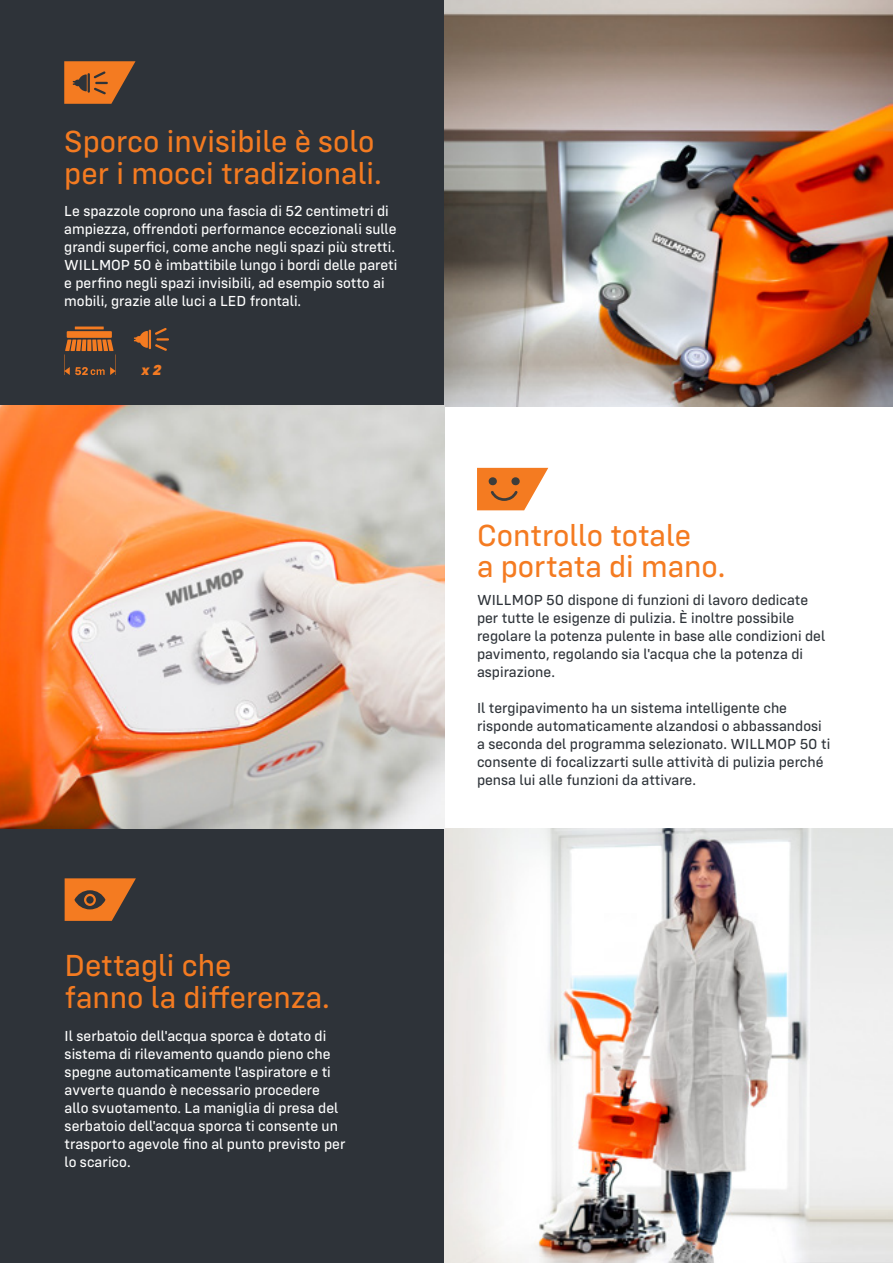
<style>
.page{position:relative;width:893px;height:1263px;background:#fff}
.page>*{position:absolute;margin:0;border:0;box-sizing:border-box;transform-origin:0 0}
.t1{font:31.5px/31.5px "Config Text";color:#f47b21}
.t2{font:15px/18px "Config Text";color:#fff}
.t3{font:15px/18px "Config Text";color:#2e3339}
.t4{font:italic 800 15px "Config";color:#f47b23}
</style>
<div class="page">
<div style="left:0;top:0;width:892px;height:406px;background:#2e3339"></div>
<div style="left:0;top:828px;width:893px;height:435px;background:#2e3339"></div>
<svg style="left:64px;top:61px;width:72px;height:43px"></svg>
<hr style="left:75px;top:326px;width:29px;height:3px;background:#f47b21">
<div style="left:67px;top:331px;width:45px;height:7px;background:#f47b21"></div>
<svg style="left:134px;top:328px;width:35px;height:23px"></svg>
<svg style="left:65px;top:878px;width:71px;height:43px"></svg>
<svg style="left:64px;top:340px;width:52px;height:35px"></svg>
<img style="left:444px;top:0;width:449px;height:406px">
<img style="left:444px;top:828px;width:449px;height:435px">
<img style="left:0;top:406px;width:444px;height:422px">
<svg style="left:477px;top:468px;width:71px;height:42px"></svg>
<p class="t1" style="left:64px;top:126px;width:319px">Sporco invisibile è solo per i mocci tradizionali.</p>
<p class="t2" style="left:64px;top:201px;width:335px">Le spazzole coprono una fascia di 52 centimetri di ampiezza, offrendoti performance eccezionali sulle grandi superfici, come anche negli spazi più stretti.<br>WILLMOP 50 è imbattibile lungo i bordi delle pareti e perfino negli spazi invisibili, ad esempio sotto ai mobili, grazie alle luci a LED frontali.</p>
<p class="t4" style="left:141px;top:361px;width:22px">x 2</p>
<p class="t1" style="left:65px;top:950px;width:168px">Dettagli che</p>
<p class="t1" style="left:65px;top:981px;width:267px">fanno la differenza.</p>
<p class="t2" style="left:65px;top:1027px;width:282px">Il serbatoio dell'acqua sporca è dotato di sistema di rilevamento quando pieno che spegne automaticamente l'aspiratore e ti avverte quando è necessario procedere allo svuotamento. La maniglia di presa del serbatoio dell'acqua sporca ti consente un trasporto agevole fino al punto previsto per lo scarico.</p>
<p class="t1" style="left:477px;top:519px;width:216px">Controllo totale</p>
<p class="t1" style="left:477px;top:551px;width:250px">a portata di mano.</p>
<p class="t3" style="left:477px;top:591px;width:333px">WILLMOP 50 dispone di funzioni di lavoro dedicate</p>
<p class="t3" style="left:477px;top:609px;width:350px">per tutte le esigenze di pulizia. È inoltre possibile regolare la potenza pulente in base alle condizioni del pavimento, regolando sia l'acqua che la potenza di aspirazione.</p>
<p class="t3" style="left:477px;top:699px;width:312px">Il tergipavimento ha un sistema intelligente che</p>
<p class="t3" style="left:477px;top:717px;width:355px">risponde automaticamente alzandosi o abbassandosi a seconda del programma selezionato. WILLMOP 50 ti consente di focalizzarti sulle attività di pulizia perché pensa lui alle funzioni da attivare.</p>
</div>
